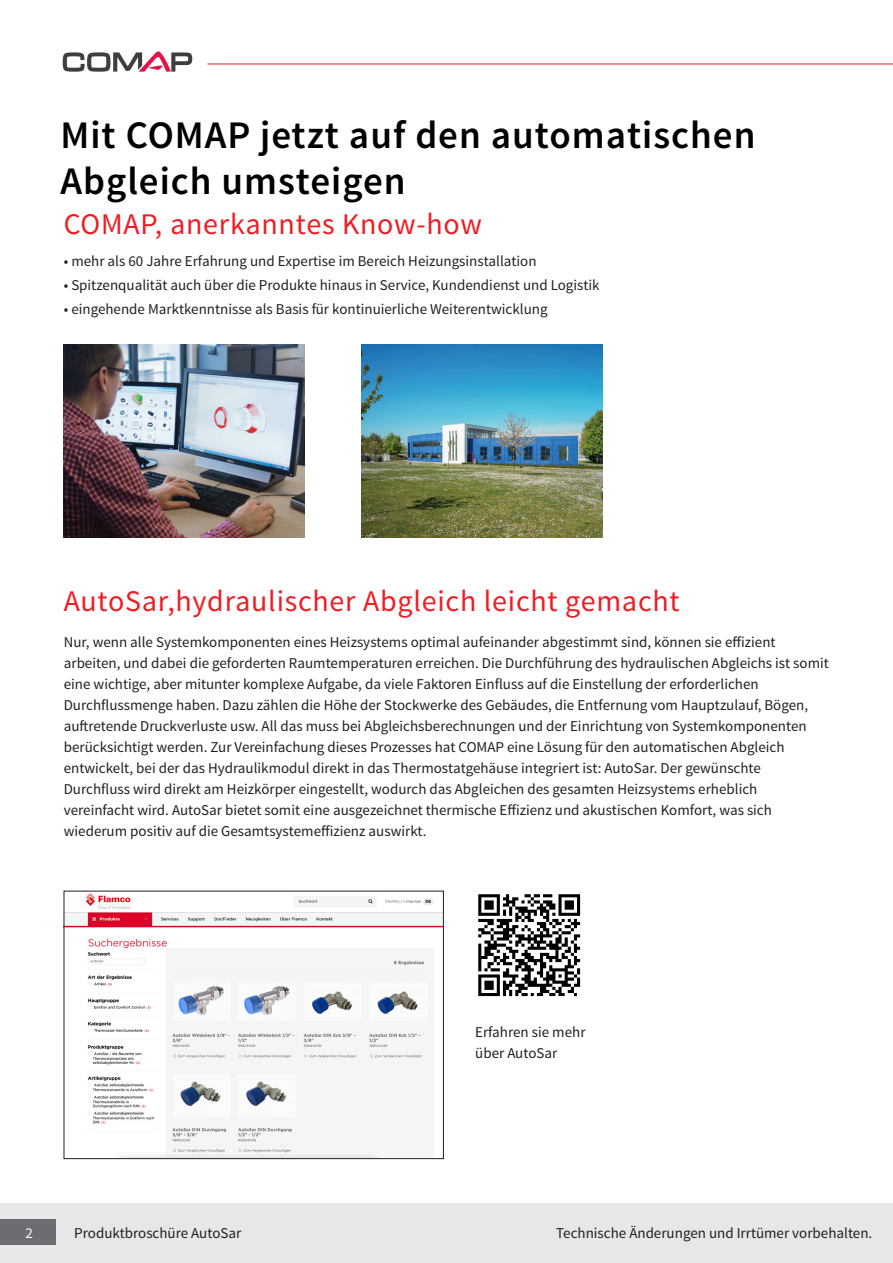
<style>
.page{position:relative;width:893px;height:1263px;background:#fff}
.page>*{position:absolute;margin:0;border:0;box-sizing:border-box;transform-origin:0 0}
.t1{font:600 39px/46.5px "Source Sans Pro";letter-spacing:.025em;color:#000}
.t2{font:30px "Source Sans Pro";letter-spacing:.025em;color:#ee1d23}
.t3{font:15px/21px "Source Sans Pro";color:#231f20}
.t4{font:15px "Source Sans Pro";color:#fff}
</style>
<div class="page">
<svg style="left:63px;top:51px;width:129px;height:21px"></svg>
<div style="left:0;top:1203px;width:893px;height:60px;background:#e6e7e9"></div>
<div style="left:0;top:1219px;width:55px;height:26px;background:#6c6d70"></div>
<hr style="left:207px;top:64px;width:686px;height:1px;background:#ee1d23">
<img style="left:64px;top:344px;width:241px;height:193px">
<img style="left:361px;top:344px;width:241px;height:193px">
<svg style="left:478px;top:894px;width:102px;height:102px"></svg>
<img style="left:66px;top:893px;width:376px;height:264px">
<div style="left:64px;top:891px;width:380px;height:268px;border:1px solid #231f20"></div>
<h1 class="t1" style="left:61px;top:113px;width:696px">Mit COMAP jetzt auf den automatischen<br>Abgleich umsteigen</h1>
<h2 class="t2" style="left:64px;top:205px;width:420px">COMAP, anerkanntes Know-how</h2>
<p class="t3" style="left:64px;top:251px;width:474px">• mehr als 60 Jahre Erfahrung und Expertise im Bereich Heizungsinstallation</p>
<p class="t3" style="left:64px;top:275px;width:537px">• Spitzenqualität auch über die Produkte hinaus in Service, Kundendienst und Logistik</p>
<p class="t3" style="left:64px;top:299px;width:485px">• eingehende Marktkenntnisse als Basis für kontinuierliche Weiterentwicklung</p>
<h2 class="t2" style="left:64px;top:582px;width:617px">AutoSar,hydraulischer Abgleich leicht gemacht</h2>
<p class="t3" style="left:64px;top:631px;width:767px">Nur, wenn alle Systemkomponenten eines Heizsystems optimal aufeinander abgestimmt sind, können sie effizient arbeiten, und dabei die geforderten Raumtemperaturen erreichen. Die Durchführung des hydraulischen Abgleichs ist somit eine wichtige, aber mitunter komplexe Aufgabe, da viele Faktoren Einfluss auf die Einstellung der erforderlichen Durchflussmenge haben. Dazu zählen die Höhe der Stockwerke des Gebäudes, die Entfernung vom Hauptzulauf, Bögen, auftretende Druckverluste usw. All das muss bei Abgleichsberechnungen und der Einrichtung von Systemkomponenten berücksichtigt werden. Zur Vereinfachung dieses Prozesses hat COMAP eine Lösung für den automatischen Abgleich entwickelt, bei der das Hydraulikmodul direkt in das Thermostatgehäuse integriert ist: AutoSar. Der gewünschte Durchfluss wird direkt am Heizkörper eingestellt, wodurch das Abgleichen des gesamten Heizsystems erheblich vereinfacht wird. AutoSar bietet somit eine ausgezeichnet thermische Effizienz und akustischen Komfort, was sich wiederum positiv auf die Gesamtsystemeffizienz auswirkt.</p>
<p class="t3" style="left:475px;top:1022px;width:112px">Erfahren sie mehr über AutoSar</p>
<p class="t4" style="left:26px;top:1223px;width:9px">2</p>
<p class="t3" style="left:74px;top:1222px;width:169px">Produktbroschüre AutoSar</p>
<p class="t3" style="left:556px;top:1222px;width:317px">Technische Änderungen und Irrtümer vorbehalten.</p>
</div>
